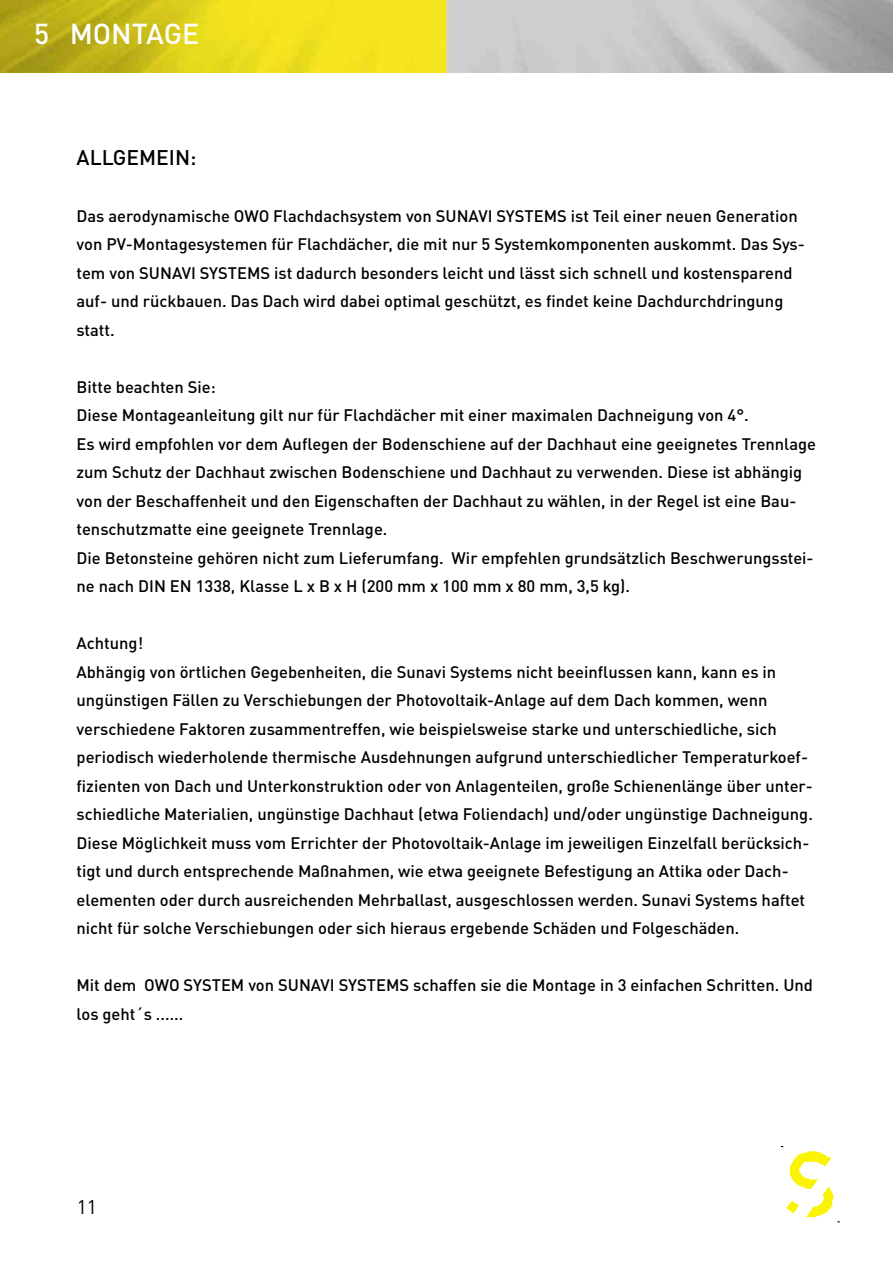
<style>
.page{position:relative;width:893px;height:1263px;background:#fff}
.page>*{position:absolute;margin:0;border:0;box-sizing:border-box;transform-origin:0 0}
.t1{font:500 28.5px "DIN Pro";color:#fff}
.t2{font:500 21px "DIN Pro";color:#000}
.t3{font:19.5px "DIN Pro";color:#000}
.t4{font:500 16.5px/28.5px "DIN Pro";color:#000}
</style>
<div class="page">
<img style="left:0;top:0;width:893px;height:72px">
<svg style="left:782px;top:1146px;width:57px;height:76px"></svg>
<h1 class="t1" style="left:34px;top:11px;width:167px">5 MONTAGE</h1>
<p class="t2" style="left:77px;top:140px;width:122px">ALLGEMEIN:</p>
<p class="t4" style="left:77px;top:200px;width:730px">Das aerodynamische OWO Flachdachsystem von SUNAVI SYSTEMS ist Teil einer neuen Generation von PV-Montagesystemen für Flachdächer, die mit nur 5 Systemkomponenten auskommt. Das Sys&shy;tem von SUNAVI SYSTEMS ist dadurch besonders leicht und lässt sich schnell und kostensparend auf- und rückbauen. Das Dach wird dabei optimal geschützt, es findet keine Dachdurchdringung statt.</p>
<p class="t4" style="left:77px;top:371px;width:741px">Bitte beachten Sie:<br>Diese Montageanleitung gilt nur für Flachdächer mit einer maximalen Dachneigung von 4°.<br>Es wird empfohlen vor dem Auflegen der Bodenschiene auf der Dachhaut eine geeignetes Trennlage zum Schutz der Dachhaut zwischen Bodenschiene und Dachhaut zu verwenden. Diese ist abhängig von der Beschaffenheit und den Eigenschaften der Dachhaut zu wählen, in der Regel ist eine Bau&shy;tenschutzmatte eine geeignete Trennlage.<br>Die Betonsteine gehören nicht zum Lieferumfang. Wir empfehlen grundsätzlich Beschwerungsstei&shy;ne nach DIN EN 1338, Klasse L x B x H (200 mm x 100 mm x 80 mm, 3,5 kg).</p>
<p class="t4" style="left:77px;top:627px;width:738px">Achtung!<br>Abhängig von örtlichen Gegebenheiten, die Sunavi Systems nicht beeinflussen kann, kann es in ungünstigen Fällen zu Verschiebungen der Photovoltaik-Anlage auf dem Dach kommen, wenn verschiedene Faktoren zusammentreffen, wie beispielsweise starke und unterschiedliche, sich periodisch wiederholende thermische Ausdehnungen aufgrund unterschiedlicher Temperaturkoef&shy;fizienten von Dach und Unterkonstruktion oder von Anlagenteilen, große Schienenlänge über unter&shy;schiedliche Materialien, ungünstige Dachhaut (etwa Foliendach) und/oder ungünstige Dachneigung.<br>Diese Möglichkeit muss vom Errichter der Photovoltaik-Anlage im jeweiligen Einzelfall berücksich&shy;tigt und durch entsprechende Maßnahmen, wie etwa geeignete Befestigung an Attika oder Dach&shy;elementen oder durch ausreichenden Mehrballast, ausgeschlossen werden. Sunavi Systems haftet nicht für solche Verschiebungen oder sich hieraus ergebende Schäden und Folgeschäden.</p>
<p class="t4" style="left:77px;top:969px;width:738px">Mit dem OWO SYSTEM von SUNAVI SYSTEMS schaffen sie die Montage in 3 einfachen Schritten. Und los geht´s ......</p>
<p class="t3" style="left:77px;top:1192px;width:22px">11</p>
</div>
